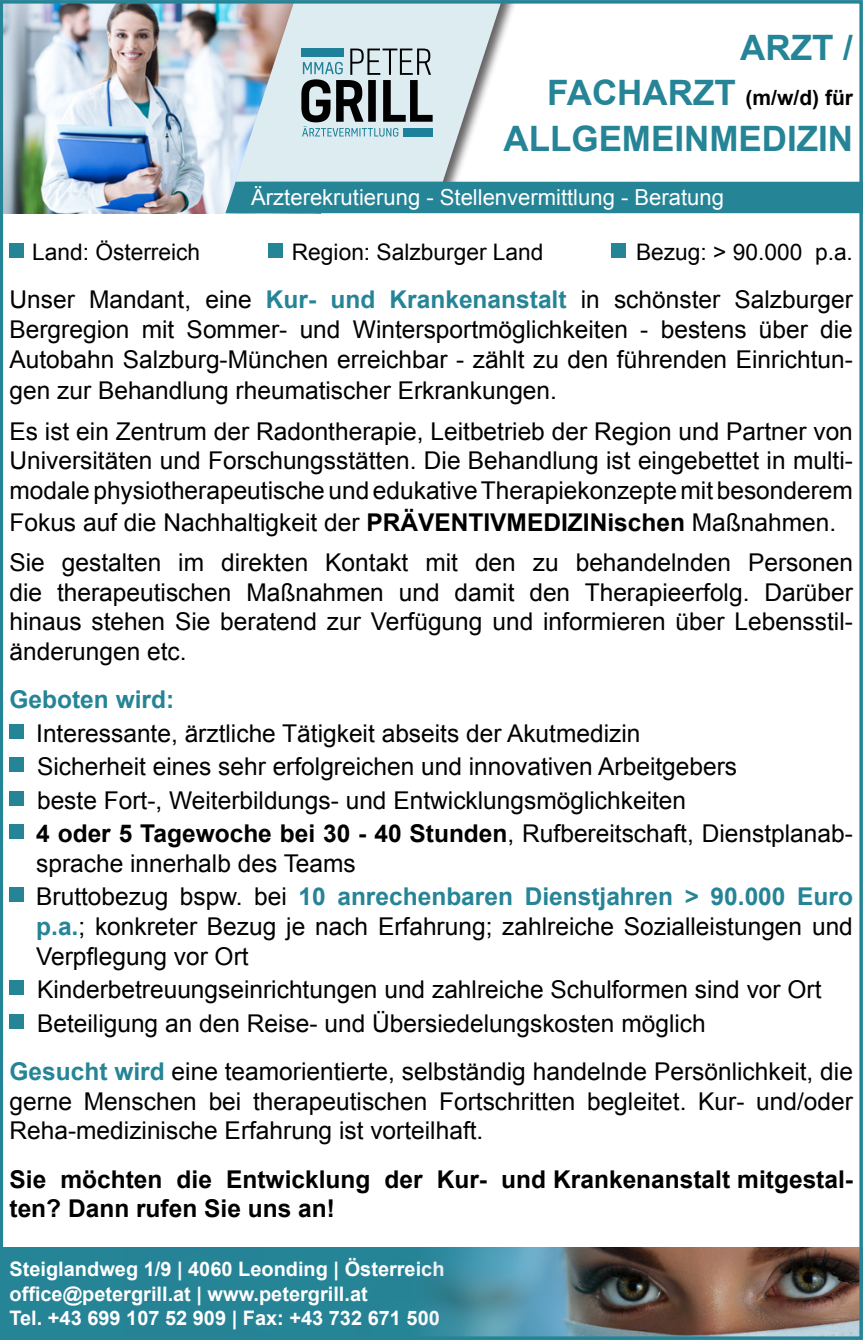
<style>
.page{position:relative;width:863px;height:1340px;background:#fff}
.page>*{position:absolute;margin:0;border:0;box-sizing:border-box;transform-origin:0 0}
.t1{font:700 35px "Arial";color:#268497}
.t2{font:24.5px/29.8px "Arial";color:#000;text-align:justify}
.t3{font:700 24.5px/29.8px "Arial";color:#000}
.t4{font:700 24.5px "Arial";color:#268497}
.t5{font:22.75px "Arial";color:#000}
.t6{font:22.05px "Arial";color:#fff}
.t7{font:700 21px "Arial";color:#000}
.t8{font:700 19.95px "Arial";color:#fff}
.s1{font-size:35px;color:#268497}
.s2{font-weight:700;color:#268497}
.s3{font-weight:700}
</style>
<div class="page">
<div style="left:0;top:1247px;width:863px;height:92px;background:#268497"></div>
<img style="left:123px;top:1247px;width:738px;height:93px">
<img style="left:5px;top:5px;width:227px;height:208px">
<div style="left:232px;top:0;width:287px;height:198px;background:#231f20;opacity:.7"></div>
<svg style="left:236px;top:5px;width:271px;height:177px;background:#d6e0e5"></svg>
<svg style="left:302px;top:49px;width:131px;height:88px;background:#94a3a7"></svg>
<div style="left:302px;top:49px;width:42px;height:8px;background:#1f8199"></div>
<div style="left:403px;top:128px;width:30px;height:8px;background:#1f8199"></div>
<div style="left:225px;top:182px;width:633px;height:31px;background:#268497"></div>
<div style="left:10px;top:243px;width:14px;height:15px;background:#268497"></div>
<div style="left:611px;top:243px;width:15px;height:15px;background:#268497"></div>
<div style="left:268px;top:243px;width:15px;height:15px;background:#268497"></div>
<div style="left:10px;top:724px;width:14px;height:14px;background:#268497"></div>
<div style="left:10px;top:757px;width:14px;height:15px;background:#268497"></div>
<div style="left:10px;top:791px;width:14px;height:14px;background:#268497"></div>
<div style="left:10px;top:824px;width:14px;height:15px;background:#268497"></div>
<div style="left:10px;top:887px;width:14px;height:15px;background:#268497"></div>
<div style="left:10px;top:980px;width:14px;height:15px;background:#268497"></div>
<div style="left:10px;top:1013px;width:14px;height:15px;background:#268497"></div>
<p class="t1" style="left:740px;top:24px;width:114px">ARZT /</p>
<p class="t7" style="left:547px;top:84px;width:307px"><span class="s1">FACHARZT</span> (m/w/d) für</p>
<p class="t1" style="left:503px;top:116px;width:351px">ALLGEMEINMEDIZIN</p>
<p class="t6" style="left:251px;top:183px;width:474px">Ärzterekrutierung - Stellenvermittlung - Beratung</p>
<p class="t5" style="left:32px;top:237px;width:170px">Land: Österreich</p>
<p class="t5" style="left:292px;top:237px;width:253px">Region: Salzburger Land</p>
<p class="t5" style="left:636px;top:237px;width:218px">Bezug: &gt; 90.000 p.a.</p>
<p class="t2" style="left:10px;top:285px;width:845px">Unser Mandant, eine <span class="s2">Kur- und Krankenanstalt</span> in schönster Salzburger Bergregion mit Sommer- und Wintersportmöglichkeiten - bestens über die Autobahn Salzburg-München erreichbar - zählt zu den führenden Einrichtun&shy;gen zur Behandlung rheumatischer Erkrankungen.</p>
<p class="t2" style="left:10px;top:416px;width:845px">Es ist ein Zentrum der Radontherapie, Leitbetrieb der Region und Partner von Universitäten und Forschungsstätten. Die Behandlung ist eingebettet in multi&shy;modale physiotherapeutische und edukative Therapiekonzepte mit besonderem Fokus auf die Nachhaltigkeit der <span class="s3">PRÄVENTIVMEDIZINischen</span> Maßnahmen.</p>
<p class="t2" style="left:10px;top:547px;width:845px">Sie gestalten im direkten Kontakt mit den zu behandelnden Personen die therapeutischen Maßnahmen und damit den Therapieerfolg. Darüber hinaus stehen Sie beratend zur Verfügung und informieren über Lebensstil&shy;änderungen etc.</p>
<p class="t4" style="left:10px;top:683px;width:166px">Geboten wird:</p>
<p class="t2" style="left:36px;top:716px;width:818px;line-height:33.6px;text-align:left">Interessante, ärztliche Tätigkeit abseits der Akutmedizin<br>Sicherheit eines sehr erfolgreichen und innovativen Arbeitgebers<br>beste Fort-, Weiterbildungs- und Entwicklungsmöglichkeiten<br><span class="s3">4 oder 5 Tagewoche bei 30 - 40 Stunden</span>, Rufbereitschaft, Dienstplanab-</p>
<p class="t2" style="left:36px;top:848px;width:321px">sprache innerhalb des Teams</p>
<p class="t2" style="left:36px;top:882px;width:818px">Bruttobezug bspw. bei <span class="s2">10 anrechenbaren Dienstjahren &gt; 90.000 Euro p.a.</span>; konkreter Bezug je nach Erfahrung; zahlreiche Sozialleistungen und Verpflegung vor Ort</p>
<p class="t2" style="left:37px;top:973px;width:786px;line-height:33.6px">Kinderbetreuungseinrichtungen und zahlreiche Schulformen sind vor Ort<br>Beteiligung an den Reise- und Übersiedelungskosten möglich</p>
<p class="t2" style="left:10px;top:1056px;width:845px"><span class="s2">Gesucht wird</span> eine teamorientierte, selbständig handelnde Persönlichkeit, die gerne Menschen bei therapeutischen Fortschritten begleitet. Kur- und/oder Reha-medizinische Erfahrung ist vorteilhaft.</p>
<p class="t3" style="left:10px;top:1164px;width:845px">Sie möchten die Entwicklung der Kur- und Krankenanstalt mitgestal&shy;ten? Dann rufen Sie uns an!</p>
<p class="t8" style="left:10px;top:1255px;width:436px">Steiglandweg 1/9 | 4060 Leonding | Österreich</p>
<p class="t8" style="left:10px;top:1280px;width:360px">office@petergrill.at | www.petergrill.at</p>
<p class="t8" style="left:10px;top:1304px;width:432px">Tel. +43 699 107 52 909 | Fax: +43 732 671 500</p>
</div>
